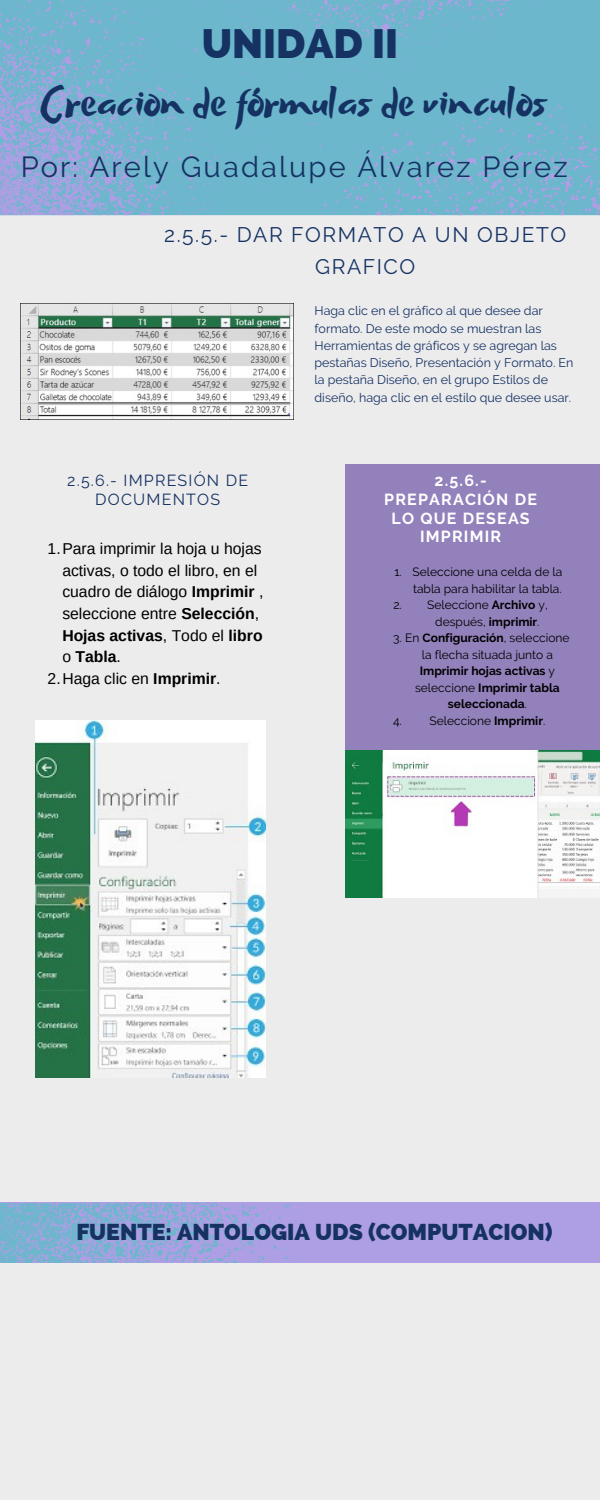
<style>
.page{position:relative;width:600px;height:1500px;background:#edeced}
.page>*{position:absolute;margin:0;border:0;box-sizing:border-box;transform-origin:0 0}
.t1{font:45px "Beach Resort";color:#153263}
.t2{font:800 41.1px "Raleway";color:#153263}
.t3{font:29px "Raleway";letter-spacing:.075em;color:#153263}
.t4{font:800 23px "Raleway";color:#153263}
.t5{font:21px/31.5px "Raleway";letter-spacing:.075em;color:#153263;text-align:center}
.t6{font:700 16px/18.8px "Raleway";letter-spacing:.075em;color:#fff;text-align:center}
.t7{font:16px/18.8px "Raleway";letter-spacing:.075em;color:#153263;text-align:center}
.t8{font:15.7px/21.6px "Arimo";color:#000}
.t9{font:12.5px/17.2px "Raleway";color:#153263}
.t10{font:12px/16.5px "Raleway";color:#000}
.t11{font:700 12px "Raleway";color:#000}
.s1{font-weight:700}
.s2{font-weight:400}
</style>
<div class="page">
<div style="left:0;top:1203px;width:600px;height:60px;background:#ae9ee4"></div>
<svg style="left:0;top:1203px;width:312px;height:60px"></svg>
<svg style="left:0;top:0;width:600px;height:215px;background:#73b4ce"></svg>
<div style="left:345px;top:464px;width:255px;height:420px;background:#9381bc"></div>
<img style="left:21px;top:304px;width:273px;height:115px">
<img style="left:345px;top:750px;width:255px;height:148px">
<img style="left:36px;top:721px;width:229px;height:357px">
<p class="t2" style="left:202px;top:20px;width:198px">UNIDAD II</p>
<h5 class="t1" style="left:40px;top:78px;width:510px">Creacion de fórmulas de vinculos</h5>
<p class="t3" style="left:21px;top:150px;width:548px">Por: Arely Guadalupe Álvarez Pérez</p>
<p class="t5" style="left:164px;top:219px;width:404px">2.5.5.- DAR FORMATO A UN OBJETO<br>GRAFICO</p>
<p class="t7" style="left:67px;top:471px;width:182px">2.5.6.- IMPRESIÓN DE<br>DOCUMENTOS</p>
<p class="t8" style="left:62px;top:538px;width:203px;text-indent:-15px">1.Para imprimir la hoja u hojas activas, o todo el libro, en el cuadro de diálogo <span class="s1">Imprimir</span> , seleccione entre <span class="s1">Selección</span>,<br><span class="s1">Hojas activas</span>, Todo el <span class="s1">libro </span>o <span class="s1">Tabla</span>.</p>
<p class="t8" style="left:48px;top:668px;width:175px">2.Haga clic en <span class="s1">Imprimir</span>.</p>
<h3 class="t9" style="left:315px;top:302px;width:260px">Haga clic en el gráfico al que desee dar formato. De este modo se muestran las Herramientas de gráficos y se agregan las pestañas Diseño, Presentación y Formato. En la pestaña Diseño, en el grupo Estilos de diseño, haga clic en el estilo que desee usar.</h3>
<p class="t6" style="left:384px;top:471px;width:154px">2.5.6.-<br>PREPARACIÓN DE<br>LO QUE DESEAS<br>IMPRIMIR</p>
<p class="t10" style="left:395px;top:564px;width:9px">1.</p>
<p class="t10" style="left:413px;top:564px;width:151px">Seleccione una celda de la tabla para habilitar la tabla.</p>
<p class="t10" style="left:427px;top:597px;width:122px;text-align:center">Seleccione <span class="s1">Archivo</span> y, después, <span class="s1">imprimir</span>.</p>
<p class="t10" style="left:393px;top:597px;width:10px">2.</p>
<p class="t10" style="left:393px;top:630px;width:178px">3. En <span class="s1">Configuración</span>, seleccione</p>
<p class="t10" style="left:422px;top:646px;width:133px">la flecha situada junto a</p>
<p class="t11" style="left:420px;top:664px;width:137px">Imprimir hojas activas <span class="s2">y</span></p>
<p class="t11" style="left:415px;top:681px;width:146px"><span class="s2">seleccione</span> Imprimir tabla</p>
<p class="t11" style="left:448px;top:697px;width:81px">seleccionada<span class="s2">.</span></p>
<h6 class="t10" style="left:393px;top:712px;width:154px">4. Seleccione <span class="s1">Imprimir</span>.</h6>
<p class="t4" style="left:76px;top:1218px;width:478px">FUENTE: ANTOLOGIA UDS (COMPUTACION)</p>
</div>
